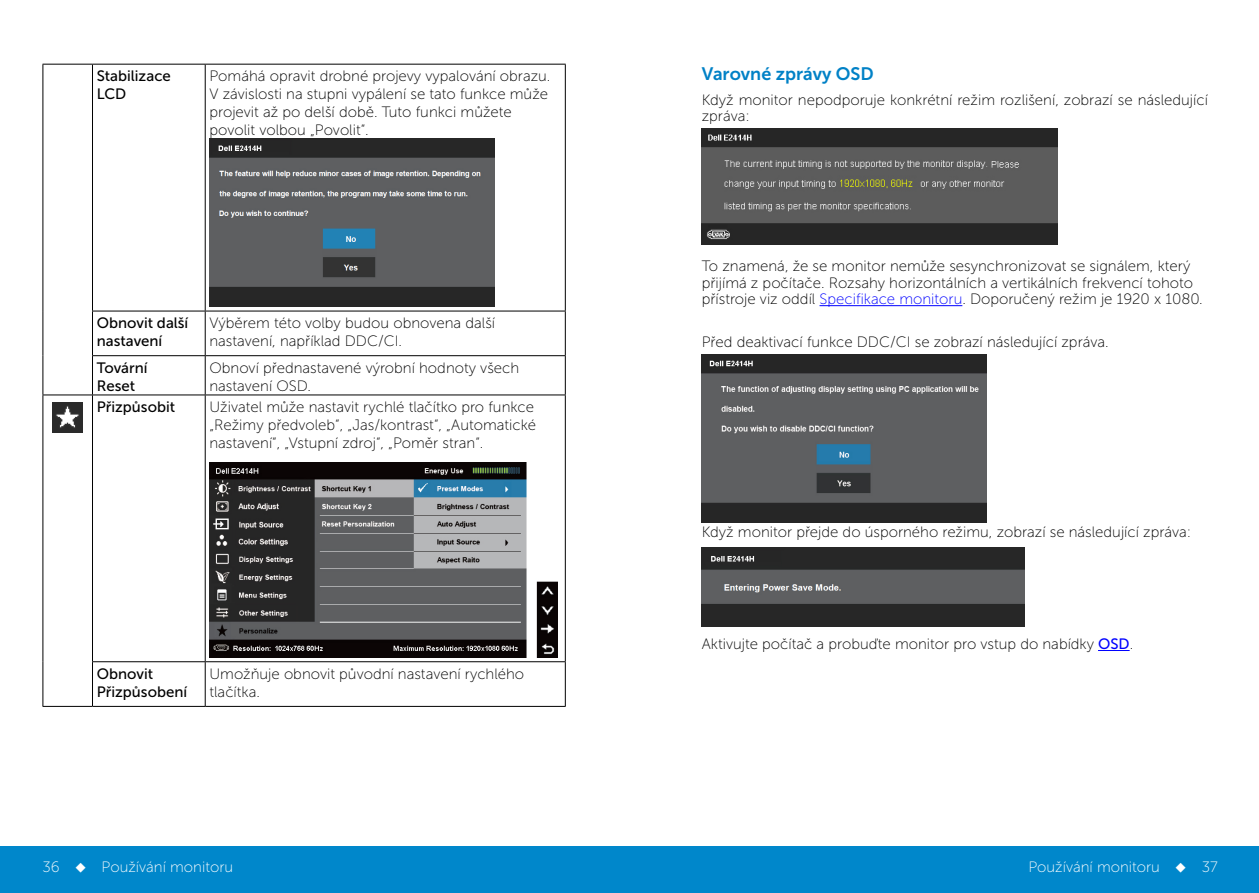
<style>
.page{position:relative;width:1259px;height:893px;background:#fff}
.page>*{position:absolute;margin:0;border:0;box-sizing:border-box;transform-origin:0 0}
.t1{font:18px "Museo Sans For Dell 700";color:#0081c6}
.t2{font:15px/18px "Museo Sans For Dell 100";color:#000}
.t3{font:15px/18px "Museo Sans For Dell 500";color:#000}
.t4{font:15px "Museo Sans For Dell 100";color:#fff}
.s1{color:#00f}
.s2{font-family:"Museo Sans For Dell 500";color:#00f}
</style>
<div class="page">
<div style="left:0;top:846px;width:629px;height:47px;background:#0087cb"></div>
<div style="left:629px;top:846px;width:630px;height:47px;background:#0087cb"></div>
<hr style="left:43px;top:64px;width:49px;height:1px;background:#000">
<hr style="left:43px;top:65px;width:1px;height:246px;background:#000">
<hr style="left:92px;top:64px;width:113px;height:1px;background:#000">
<hr style="left:92px;top:65px;width:1px;height:246px;background:#000">
<hr style="left:205px;top:64px;width:361px;height:1px;background:#000">
<hr style="left:205px;top:65px;width:1px;height:246px;background:#000">
<hr style="left:565px;top:65px;width:1px;height:246px;background:#000">
<hr style="left:43px;top:311px;width:1px;height:45px;background:#000">
<hr style="left:92px;top:311px;width:113px;height:1px;background:#000">
<hr style="left:92px;top:311px;width:1px;height:44px;background:#000">
<hr style="left:205px;top:311px;width:361px;height:1px;background:#000">
<hr style="left:205px;top:311px;width:1px;height:44px;background:#000">
<hr style="left:565px;top:311px;width:1px;height:44px;background:#000">
<hr style="left:43px;top:356px;width:1px;height:39px;background:#000">
<hr style="left:92px;top:355px;width:113px;height:1px;background:#000">
<hr style="left:92px;top:356px;width:1px;height:39px;background:#000">
<hr style="left:205px;top:355px;width:361px;height:1px;background:#000">
<hr style="left:205px;top:356px;width:1px;height:39px;background:#000">
<hr style="left:565px;top:356px;width:1px;height:39px;background:#000">
<hr style="left:43px;top:395px;width:49px;height:1px;background:#000">
<hr style="left:43px;top:395px;width:1px;height:267px;background:#000">
<hr style="left:92px;top:395px;width:113px;height:1px;background:#000">
<hr style="left:92px;top:395px;width:1px;height:266px;background:#000">
<hr style="left:205px;top:395px;width:361px;height:1px;background:#000">
<hr style="left:205px;top:395px;width:1px;height:266px;background:#000">
<hr style="left:565px;top:395px;width:1px;height:266px;background:#000">
<hr style="left:43px;top:662px;width:1px;height:44px;background:#000">
<hr style="left:92px;top:661px;width:113px;height:1px;background:#000">
<hr style="left:92px;top:662px;width:1px;height:44px;background:#000">
<hr style="left:205px;top:661px;width:361px;height:1px;background:#000">
<hr style="left:205px;top:662px;width:1px;height:44px;background:#000">
<hr style="left:565px;top:662px;width:1px;height:44px;background:#000">
<hr style="left:43px;top:706px;width:49px;height:1px;background:#000">
<hr style="left:92px;top:706px;width:113px;height:1px;background:#000">
<hr style="left:205px;top:706px;width:361px;height:1px;background:#000">
<img style="left:209px;top:139px;width:285px;height:168px">
<img style="left:53px;top:402px;width:30px;height:31px">
<img style="left:209px;top:463px;width:348px;height:194px">
<img style="left:702px;top:129px;width:355px;height:115px">
<hr style="left:819px;top:305px;width:143px;height:1px;background:#00f">
<img style="left:702px;top:354px;width:284px;height:168px">
<img style="left:702px;top:548px;width:323px;height:78px">
<hr style="left:1098px;top:650px;width:31px;height:1px;background:#00f">
<p class="t3" style="left:97px;top:67px;width:76px">Stabilizace<br>LCD</p>
<p class="t2" style="left:209px;top:67px;width:342px">Pomáhá opravit drobné projevy vypalování obrazu.<br>V závislosti na stupni vypálení se tato funkce může projevit až po delší době. Tuto funkci můžete povolit volbou „Povolit“.</p>
<p class="t3" style="left:97px;top:314px;width:93px">Obnovit další nastavení</p>
<p class="t2" style="left:209px;top:314px;width:287px">Výběrem této volby budou obnovena další nastavení, například DDC/CI.</p>
<p class="t3" style="left:97px;top:359px;width:52px">Tovární<br>Reset</p>
<p class="t2" style="left:209px;top:359px;width:311px">Obnoví přednastavené výrobní hodnoty všech nastavení OSD.</p>
<p class="t3" style="left:97px;top:398px;width:80px">Přizpůsobit</p>
<p class="t2" style="left:209px;top:398px;width:328px">Uživatel může nastavit rychlé tlačítko pro funkce „Režimy předvoleb“, „Jas/kontrast“, „Automatické nastavení“, „Vstupní zdroj“, „Poměr stran“.</p>
<p class="t3" style="left:97px;top:665px;width:92px">Obnovit<br>Přizpůsobení</p>
<p class="t2" style="left:209px;top:665px;width:316px">Umožňuje obnovit původní nastavení rychlého tlačítka.</p>
<p class="t1" style="left:702px;top:64px;width:174px">Varovné zprávy OSD</p>
<p class="t2" style="left:702px;top:92px;width:508px;line-height:16.5px">Když monitor nepodporuje konkrétní režim rozlišení, zobrazí se následující zpráva:</p>
<p class="t2" style="left:702px;top:258px;width:502px;line-height:16.5px">To znamená, že se monitor nemůže sesynchronizovat se signálem, který přijímá z počítače. Rozsahy horizontálních a vertikálních frekvencí tohoto přístroje viz oddíl <span class="s1">Specifikace monitoru</span>. Doporučený režim je 1920 x 1080.</p>
<p class="t2" style="left:702px;top:333px;width:408px">Před deaktivací funkce DDC/CI se zobrazí následující zpráva.</p>
<p class="t2" style="left:702px;top:523px;width:491px">Když monitor přejde do úsporného režimu, zobrazí se následující zpráva:</p>
<p class="t2" style="left:702px;top:635px;width:433px">Aktivujte počítač a probuďte monitor pro vstup do nabídky <span class="s2">OSD</span>.</p>
<p class="t4" style="left:43px;top:859px;width:192px">36 ◆ Používání monitoru</p>
<p class="t4" style="left:1028px;top:859px;width:191px">Používání monitoru ◆ 37</p>
</div>
